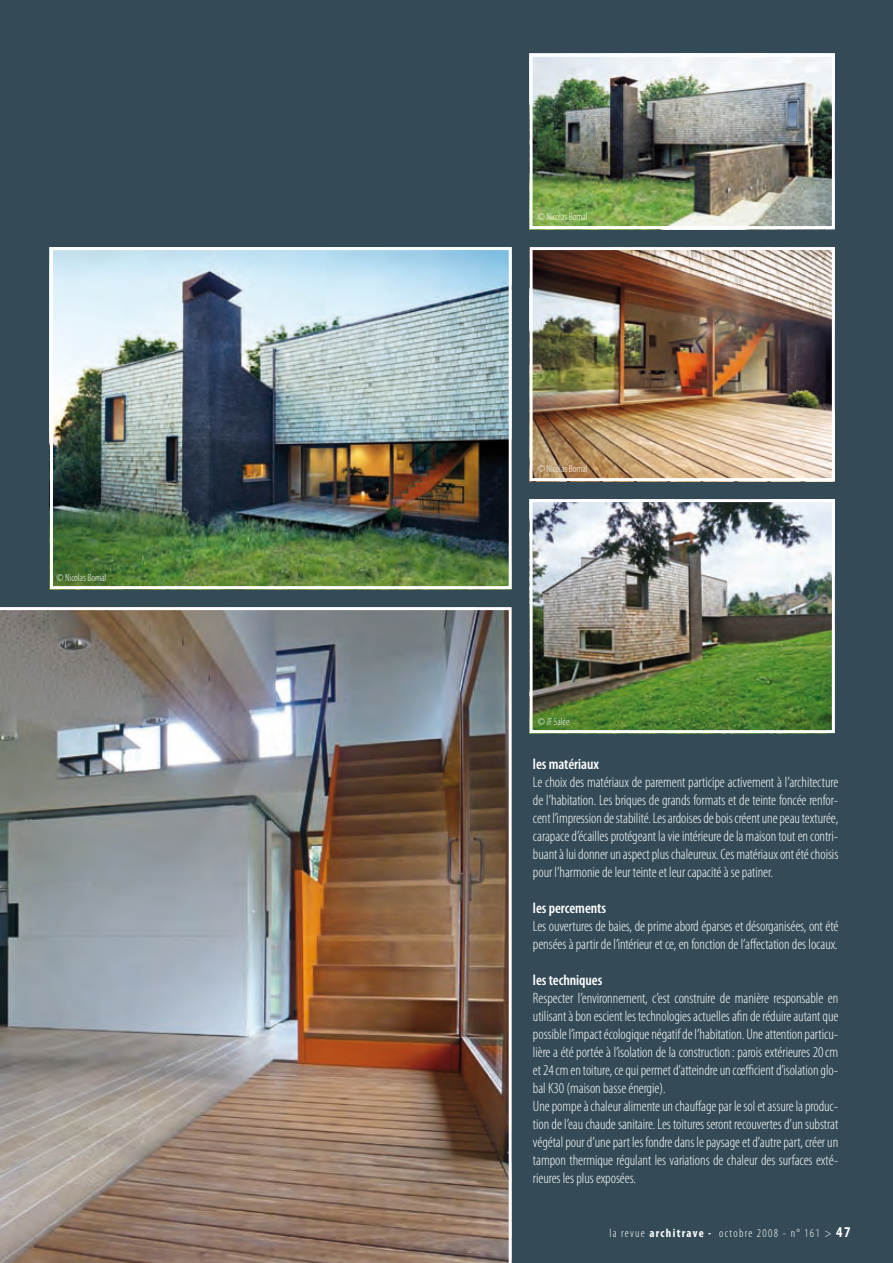
<style>
.page{position:relative;width:893px;height:1263px;background:#344b57}
.page>*{position:absolute;margin:0;border:0;box-sizing:border-box;transform-origin:0 0}
.t1{font:300 condensed 15px/18px "Myriad Pro";letter-spacing:-.005em;color:#fff}
.t2{font:600 condensed 15px "Myriad Pro";letter-spacing:-.005em;color:#fff}
.t3{font:300 condensed 12px "Myriad Pro";letter-spacing:.11em;color:#fff}
.t4{font:300 condensed 10.5px "Myriad Pro";letter-spacing:-.005em;color:#fff}
.s1{font-weight:700}
.s2{font-weight:700;font-size:15px}
</style>
<div class="page">
<img style="left:534px;top:251px;width:297px;height:226px">
<div style="left:530px;top:247px;width:305px;height:234px;border:3px solid #fff"></div>
<img style="left:534px;top:503px;width:297px;height:226px">
<div style="left:530px;top:499px;width:305px;height:234px;border:3px solid #fff"></div>
<img style="left:534px;top:58px;width:297px;height:167px">
<div style="left:530px;top:54px;width:305px;height:175px;border:3px solid #fff"></div>
<img style="left:54px;top:251px;width:454px;height:334px">
<div style="left:50px;top:247px;width:462px;height:342px;border:3px solid #fff"></div>
<img style="left:0;top:607px;width:512px;height:656px">
<p class="t4" style="left:57px;top:572px;width:51px">© Nicolas Bomal</p>
<p class="t4" style="left:538px;top:211px;width:51px">© Nicolas Bomal</p>
<p class="t4" style="left:538px;top:463px;width:51px">© Nicolas Bomal</p>
<p class="t4" style="left:538px;top:716px;width:33px">© JF Salée</p>
<p class="t2" style="left:533px;top:756px;width:68px">les matériaux</p>
<p class="t1" style="left:533px;top:773px;width:307px;text-align:justify">Le choix des matériaux de parement participe activement à l’architecture de l’habitation. Les briques de grands formats et de teinte foncée renfor&shy;cent l’impression de stabilité. Les ardoises de bois créent une peau texturée, carapace d’écailles protégeant la vie intérieure de la maison tout en contri&shy;buant à lui donner un aspect plus chaleureux. Ces matériaux ont été choisis pour l’harmonie de leur teinte et leur capacité à se patiner.</p>
<p class="t2" style="left:533px;top:900px;width:75px">les percements</p>
<p class="t1" style="left:533px;top:917px;width:307px">Les ouvertures de baies, de prime abord éparses et désorganisées, ont été pensées à partir de l’intérieur et ce, en fonction de l’affectation des locaux.</p>
<p class="t2" style="left:533px;top:972px;width:71px">les techniques</p>
<p class="t1" style="left:533px;top:989px;width:307px">Respecter l’environnement, c’est construire de manière responsable en utilisant à bon escient les technologies actuelles afin de réduire autant que possible l’impact écologique négatif de l’habitation. Une attention particu&shy;lière a été portée à l’isolation de la construction: parois extérieures 20cm et 24cm en toiture, ce qui permet d’atteindre un cœfficient d’isolation glo&shy;bal K30 (maison basse énergie).<br>Une pompe à chaleur alimente un chauffage par le sol et assure la produc&shy;tion de l’eau chaude sanitaire. Les toitures seront recouvertes d’un substrat végétal pour d’une part les fondre dans le paysage et d’autre part, créer un tampon thermique régulant les variations de chaleur des surfaces exté&shy;rieures les plus exposées.</p>
<p class="t3" style="left:609px;top:1227px;width:243px">la revue <span class="s1">architrave -</span> octobre 2008 - n° 161 &gt; <span class="s2">47</span></p>
</div>
